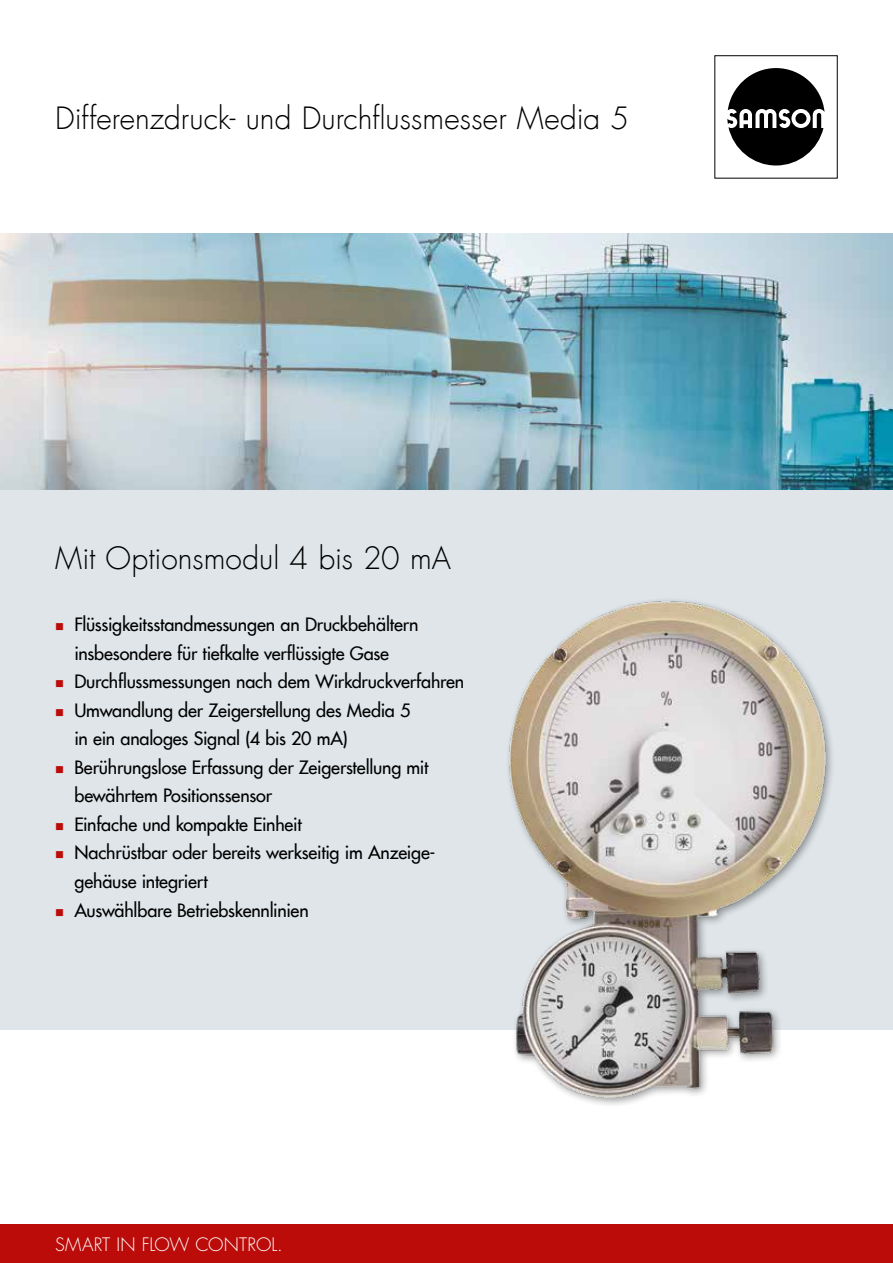
<style>
.page{position:relative;width:893px;height:1263px;background:#fff}
.page>*{position:absolute;margin:0;border:0;box-sizing:border-box;transform-origin:0 0}
.t1{font:300 30px "Futura Com";color:#000}
.t2{font:500 18px/28.5px "Futura Com";letter-spacing:-.01em;color:#000}
.t3{font:300 18px "Futura";letter-spacing:.005em;color:#fff}
</style>
<div class="page">
<div style="left:0;top:1225px;width:893px;height:38px;background:#bb0c0a"></div>
<div style="left:0;top:489px;width:893px;height:540px;background:#dfe5e9"></div>
<img style="left:0;top:234px;width:893px;height:255px">
<div style="left:714px;top:55px;width:124px;height:124px;border:1px solid #000"></div>
<svg style="left:727px;top:68px;width:97px;height:98px"></svg>
<img style="left:489px;top:600px;width:366px;height:505px">
<h1 class="t1" style="left:55px;top:99px;width:575px">Differenzdruck- und Durchflussmesser Media 5</h1>
<h1 class="t1" style="left:55px;top:538px;width:397px">Mit Optionsmodul 4 bis 20 mA</h1>
<p class="t2" style="left:74px;top:610px;width:391px">Flüssigkeitsstandmessungen an Druckbehältern insbesondere für tiefkalte verflüssigte Gase Durchflussmessungen nach dem Wirkdruckverfahren Umwandlung der Zeigerstellung des Media 5<br>in ein analoges Signal (4 bis 20 mA)<br>Berührungslose Erfassung der Zeigerstellung mit bewährtem Positionssensor<br>Einfache und kompakte Einheit<br>Nachrüstbar oder bereits werkseitig im Anzeige&shy;gehäuse integriert<br>Auswählbare Betriebskennlinien</p>
<p class="t3" style="left:55px;top:1233px;width:229px">SMART IN FLOW CONTROL.</p>
</div>
